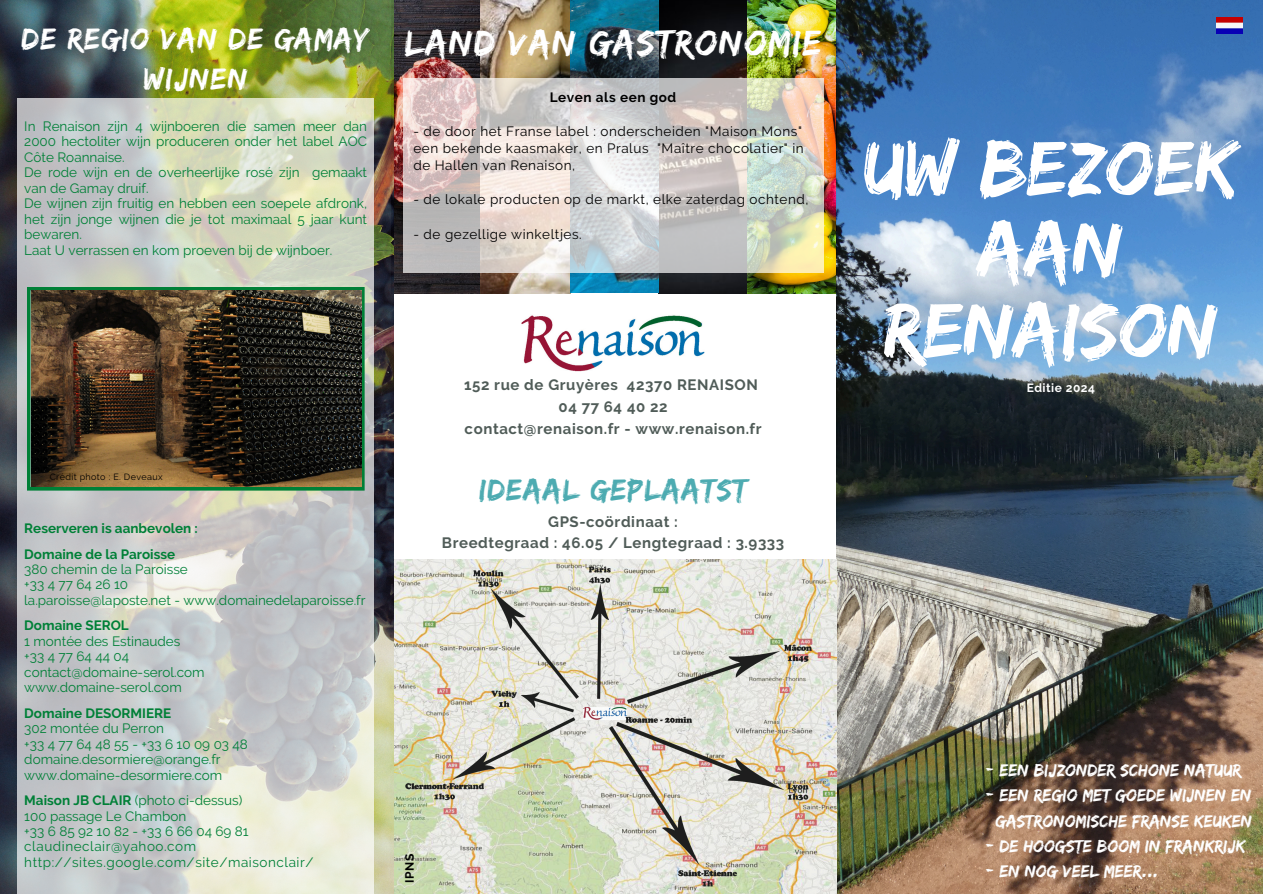
<style>
.page{position:relative;width:1263px;height:894px;background:#fff}
.page>*{position:absolute;margin:0;border:0;box-sizing:border-box;transform-origin:0 0}
.t1{font:80.4px/81px "Edo";color:#fff;text-align:center}
.t2{font:37.5px "Edo";letter-spacing:.04em;color:#fff}
.t3{font:31.5px/39.5px "Edo";letter-spacing:.04em;color:#fff;text-align:center}
.t4{font:31.5px "Edo";letter-spacing:.04em;color:#4dabb1}
.t5{font:18px/25.2px "Edo";color:#fff;text-align:center}
.t6{font:700 15px/21.9px "Raleway";letter-spacing:.04em;color:#505c58;text-align:center}
.t7{font:13.5px/15.5px "Raleway";color:#008037;text-align:justify}
.t8{font:13.5px/17.1px "Raleway";letter-spacing:.04em;color:#000}
.t9{font:700 13.5px "Raleway";color:#008037}
.t10{font:13.5px "Raleway";letter-spacing:.04em;color:#008037}
.t11{font:700 13.5px "Raleway";letter-spacing:.04em;color:#000}
.t12{font:700 12px "Raleway";letter-spacing:.04em;color:#fff}
.t13{font:700 12px "Raleway";color:#000}
.t14{font:9px "Raleway";letter-spacing:.04em;color:#000}
.s1{font-weight:700}
</style>
<div class="page">
<img style="left:394px;top:0;width:442px;height:293px">
<img style="left:836px;top:0;width:426px;height:893px">
<img style="left:394px;top:559px;width:442px;height:334px">
<img style="left:0;top:0;width:394px;height:893px">
<svg style="left:18px;top:98px;width:355px;height:795px;background:#cccec8"></svg>
<svg style="left:27px;top:286px;width:337px;height:204px;background:#258848"></svg>
<img style="left:521px;top:315px;width:184px;height:56px">
<img style="left:1216px;top:17px;width:26px;height:17px">
<svg style="left:403px;top:78px;width:421px;height:194px;background:#d5d0cb"></svg>
<img style="left:31px;top:290px;width:331px;height:196px">
<p class="t3" style="left:22px;top:19px;width:349px">De regio van de gamay wijnen</p>
<p class="t7" style="left:24px;top:118px;width:344px">In Renaison zijn 4 wijnboeren die samen meer dan 2000 hectoliter wijn produceren onder het label AOC Côte Roannaise.</p>
<p class="t7" style="left:24px;top:165px;width:344px">De rode wijn en de overheerlijke rosé zijn gemaakt van de Gamay druif.</p>
<p class="t7" style="left:24px;top:195px;width:344px">De wijnen zijn fruitig en hebben een soepele afdronk, het zijn jonge wijnen die je tot maximaal 5 jaar kunt bewaren.</p>
<p class="t7" style="left:24px;top:242px;width:310px">Laat U verrassen en kom proeven bij de wijnboer.</p>
<h1 class="t2" style="left:405px;top:21px;width:418px">land van GASTRONOMIE</h1>
<h2 class="t11" style="left:550px;top:89px;width:128px">Leven als een god</h2>
<p class="t8" style="left:413px;top:122px;width:392px">- de door het Franse label : onderscheiden "Maison Mons" een bekende kaasmaker, en Pralus "Maître chocolatier" in de Hallen van Renaison,</p>
<p class="t8" style="left:413px;top:191px;width:396px">- de lokale producten op de markt, elke zaterdag ochtend,</p>
<p class="t8" style="left:413px;top:225px;width:170px">- de gezellige winkeltjes.</p>
<h5 class="t14" style="left:50px;top:471px;width:114px">Crédit photo : E. Deveaux</h5>
<p class="t9" style="left:24px;top:520px;width:175px">Reserveren is aanbevolen :</p>
<p class="t9" style="left:24px;top:545px;width:152px">Domaine de la Paroisse</p>
<p class="t7" style="left:24px;top:561px;width:165px">380 chemin de la Paroisse</p>
<p class="t7" style="left:24px;top:576px;width:105px">+33 4 77 64 26 10</p>
<p class="t7" style="left:24px;top:592px;width:343px">la.paroisse@laposte.net - www.domainedelaparoisse.fr</p>
<p class="t9" style="left:24px;top:617px;width:106px">Domaine SEROL</p>
<p class="t7" style="left:24px;top:633px;width:158px">1 montée des Estinaudes</p>
<p class="t7" style="left:24px;top:648px;width:106px">+33 4 77 64 44 04</p>
<p class="t7" style="left:24px;top:664px;width:182px">contact@domaine-serol.com</p>
<p class="t7" style="left:24px;top:679px;width:159px">www.domaine-serol.com</p>
<p class="t9" style="left:24px;top:704px;width:149px">Domaine DESORMIERE</p>
<p class="t7" style="left:24px;top:720px;width:141px">302 montée du Perron</p>
<p class="t7" style="left:24px;top:736px;width:225px">+33 4 77 64 48 55 - +33 6 10 09 03 48</p>
<p class="t7" style="left:24px;top:751px;width:198px">domaine.desormiere@orange.fr</p>
<p class="t7" style="left:24px;top:766px;width:200px">www.domaine-desormiere.com</p>
<p class="t7" style="left:24px;top:792px;width:220px"><span class="s1">Maison JB CLAIR</span> (photo ci-dessus)</p>
<p class="t7" style="left:24px;top:807px;width:163px">100 passage Le Chambon</p>
<p class="t7" style="left:24px;top:823px;width:226px">+33 6 85 92 10 82 - +33 6 66 04 69 81</p>
<p class="t10" style="left:24px;top:838px;width:173px">claudineclair@yahoo.com</p>
<p class="t10" style="left:24px;top:854px;width:291px">http://sites.google.com/site/maisonclair/</p>
<p class="t6" style="left:464px;top:374px;width:299px">152 rue de Gruyères 42370 RENAISON<br>04 77 64 40 22<br>contact@renaison.fr - www.renaison.fr</p>
<p class="t4" style="left:479px;top:471px;width:270px">IDEAAL GEPLAATST</p>
<p class="t6" style="left:442px;top:511px;width:344px;line-height:20.9px">GPS-coördinaat :<br>Breedtegraad : 46.05 / Lengtegraad : 3.9333</p>
<h3 class="t13" style="left:403px;top:882px;width:30px;rotate:-90deg">IPNS</h3>
<p class="t1" style="left:863px;top:126px;width:376px">Uw bezoek aan<br>Renaison</p>
<h6 class="t12" style="left:1027px;top:380px;width:70px">Editie 2024</h6>
<h6 class="t5" style="left:986px;top:757px;width:257px">- een bijzonder schone natuur</h6>
<h6 class="t5" style="left:986px;top:782px;width:268px">- een regio met goede wijnen en gastronomische Franse keuken</h6>
<h6 class="t5" style="left:986px;top:832px;width:261px">- de hoogste boom in Frankrijk</h6>
<h6 class="t5" style="left:986px;top:857px;width:174px">- en nog veel meer...</h6>
</div>
